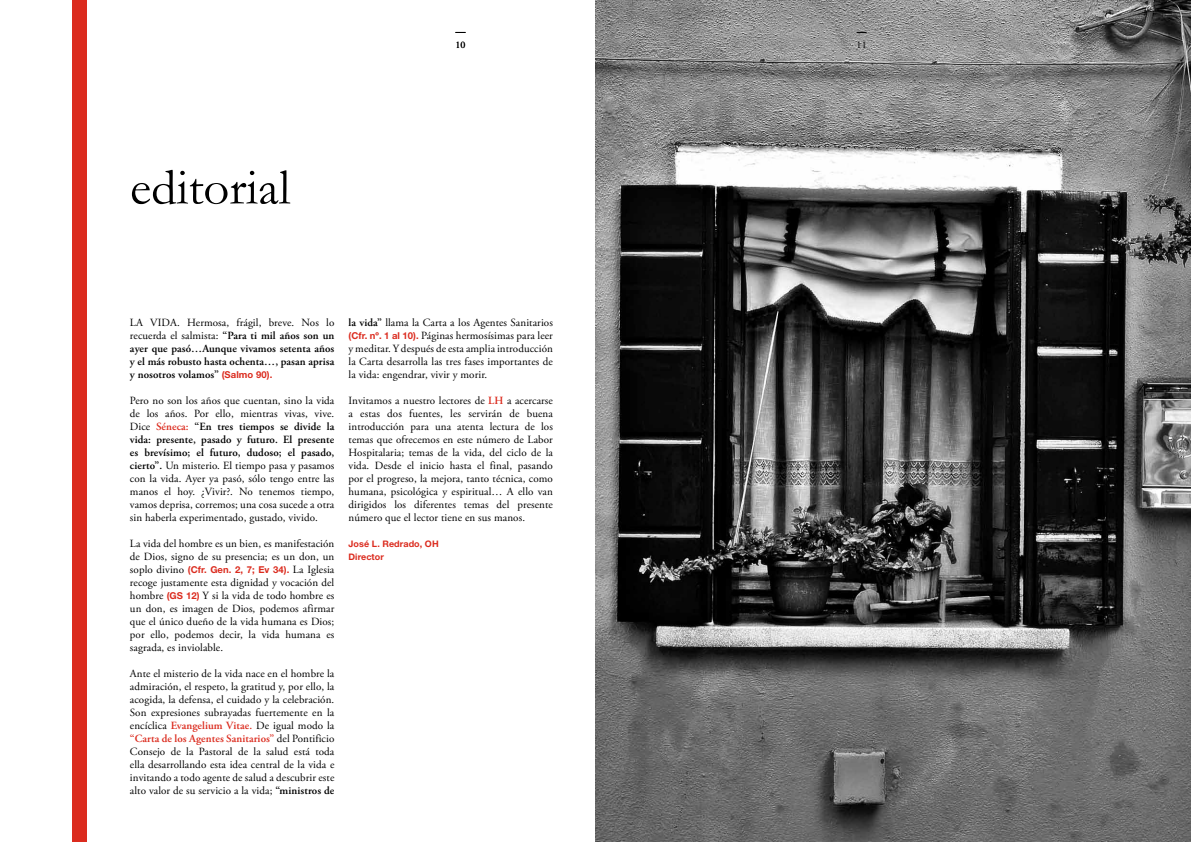
<style>
.page{position:relative;width:1191px;height:842px;background:#fff}
.page>*{position:absolute;margin:0;border:0;box-sizing:border-box;transform-origin:0 0}
.t1{font:51px "Garamond";color:#000}
.t2{font:11px/13px "Adobe Garamond Pro";letter-spacing:.01em;color:#000;text-align:justify}
.t3{font:600 11px/13px "Adobe Garamond Pro";letter-spacing:.01em;color:#000;text-align:justify}
.t4{font:10px "Adobe Garamond Pro";color:#000}
.t5{font:700 9px/13px "Helvetica Neue LT Std";letter-spacing:.01em;color:#db2b1e}
.s1{font-weight:400}
.s2{font-family:"Helvetica Neue LT Std";font-weight:700;font-size:9.5px;color:#db2b1e}
.s3{font-weight:600;color:#db2b1e}
.s4{font-weight:600}
</style>
<div class="page">
<div style="left:72px;top:0;width:14px;height:842px;background:#db2b1e"></div>
<img style="left:595px;top:0;width:596px;height:842px">
<p class="t4" style="left:455px;top:39px;width:12px">10</p>
<h1 class="t1" style="left:130px;top:157px;width:162px">editorial</h1>
<p class="t3" style="left:130px;top:316px;width:206px"><span class="s1">LA VIDA. Hermosa, frágil, breve. Nos lo recuerda el salmista:</span> “Para ti mil años son un ayer que pasó…Aunque vivamos setenta años y el más robusto hasta ochenta…, pasan aprisa y nosotros volamos” <span class="s2">(Salmo 90).</span></p>
<p class="t2" style="left:130px;top:394px;width:206px">Pero no son los años que cuentan, sino la vida de los años. Por ello, mientras vivas, vive.<br>Dice <span class="s3">Séneca:</span> <span class="s4">“En tres tiempos se divide la vida: presente, pasado y futuro. El presente es brevísimo; el futuro, dudoso; el pasado, cierto”.</span> Un misterio. El tiempo pasa y pasamos con la vida. Ayer ya pasó, sólo tengo entre las manos el hoy. ¿Vivir?. No tenemos tiempo, vamos deprisa, corremos; una cosa sucede a otra sin haberla experimentado, gustado, vivido.</p>
<p class="t2" style="left:130px;top:538px;width:206px">La vida del hombre es un bien, es manifestación de Dios, signo de su presencia; es un don, un soplo divino <span class="s2">(Cfr. Gen. 2, 7; Ev 34).</span> La Iglesia recoge justamente esta dignidad y vocación del hombre <span class="s2">(GS 12)</span> Y si la vida de todo hombre es un don, es imagen de Dios, podemos afirmar que el único dueño de la vida humana es Dios; por ello, podemos decir, la vida humana es sagrada, es inviolable.</p>
<p class="t2" style="left:130px;top:667px;width:206px">Ante el misterio de la vida nace en el hombre la admiración, el respeto, la gratitud y, por ello, la acogida, la defensa, el cuidado y la celebración.<br>Son expresiones subrayadas fuertemente en la encíclica <span class="s3">Evangelium Vitae.</span> De igual modo la <span class="s3">“Carta de los Agentes Sanitarios”</span> del Pontificio Consejo de la Pastoral de la salud está toda ella desarrollando esta idea central de la vida e invitando a todo agente de salud a descubrir este alto valor de su servicio a la vida; <span class="s4">“ministros de</span></p>
<p class="t2" style="left:348px;top:316px;width:206px"><span class="s4">la vida”</span> llama la Carta a los Agentes Sanitarios <span class="s2">(Cfr. nº. 1 al 10).</span> Páginas hermosísimas para leer y meditar. Y después de esta amplia introducción la Carta desarrolla las tres fases importantes de la vida: engendrar, vivir y morir.</p>
<p class="t2" style="left:348px;top:394px;width:206px">Invitamos a nuestro lectores de <span class="s3">LH</span> a acercarse a estas dos fuentes, les servirán de buena introducción para una atenta lectura de los temas que ofrecemos en este número de Labor Hospitalaria; temas de la vida, del ciclo de la vida. Desde el inicio hasta el final, pasando por el progreso, la mejora, tanto técnica, como humana, psicológica y espiritual… A ello van dirigidos los diferentes temas del presente número que el lector tiene en sus manos.</p>
<p class="t5" style="left:348px;top:537px;width:92px">José L. Redrado, OH<br>Director</p>
<p class="t4" style="left:856px;top:39px;width:12px">11</p>
</div>
